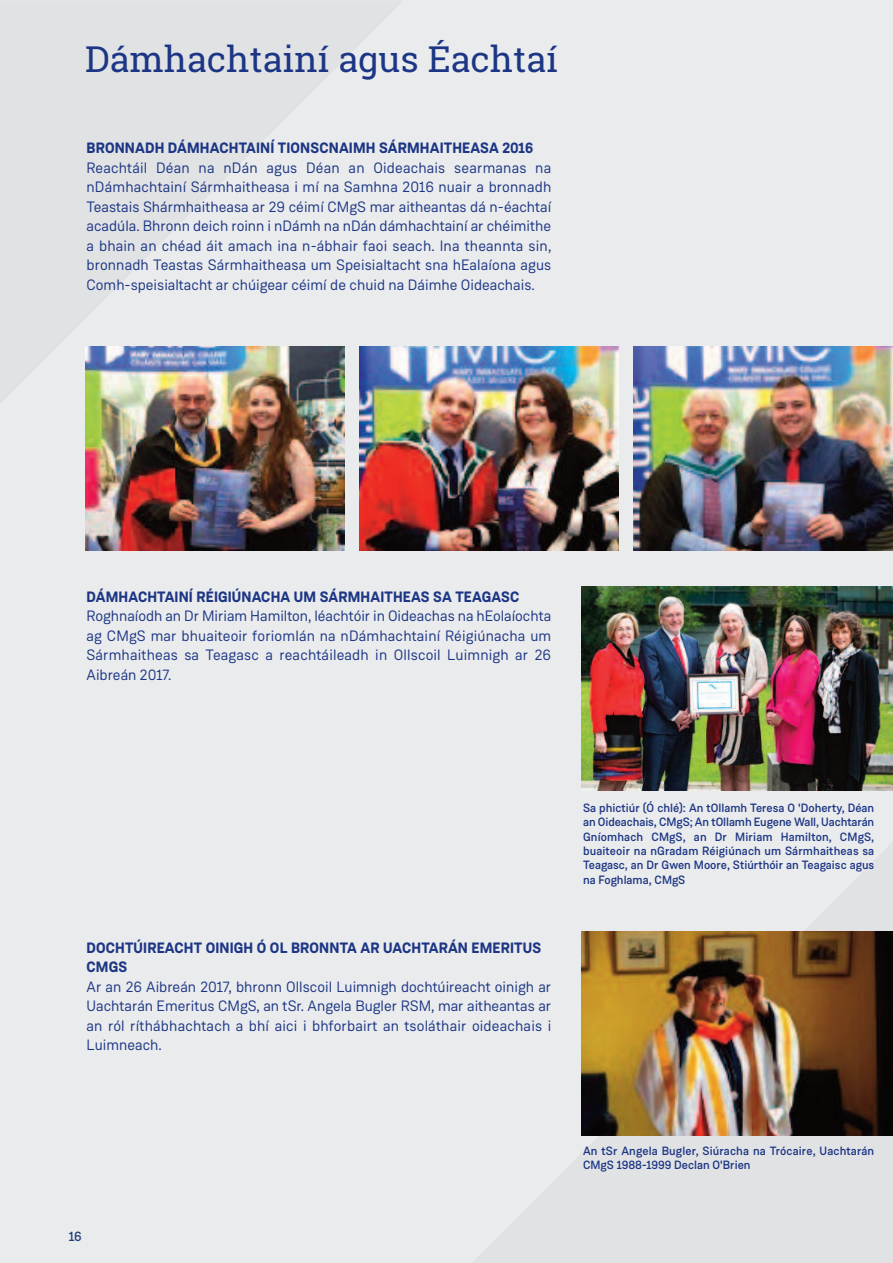
<style>
.page{position:relative;width:893px;height:1263px;background:#eaebec}
.page>*{position:absolute;margin:0;border:0;box-sizing:border-box;transform-origin:0 0}
.t1{font:36px "Roboto Slab";color:#1c3685}
.t2{font:15px/19.5px "Weissenhof Grotesk";letter-spacing:.005em;color:#1c3685;text-align:justify}
.t3{font:700 15px/19.5px "Weissenhof Grotesk";letter-spacing:.01em;color:#1c3685}
.t4{font:500 13.5px "Weissenhof Grotesk";color:#1f3f7c}
.t5{font:500 12px/14.4px "Weissenhof Grotesk";color:#1c3685;text-align:justify}
</style>
<div class="page">
<img style="left:633px;top:347px;width:260px;height:204px">
<img style="left:359px;top:347px;width:260px;height:204px">
<img style="left:85px;top:347px;width:260px;height:204px">
<img style="left:582px;top:587px;width:311px;height:204px">
<img style="left:582px;top:931px;width:311px;height:204px">
<h1 class="t1" style="left:85px;top:39px;width:474px">Dámhachtainí agus Éachtaí</h1>
<p class="t3" style="left:87px;top:140px;width:448px">BRONNADH DÁMHACHTAINÍ TIONSCNAIMH SÁRMHAITHEASA 2016</p>
<p class="t2" style="left:87px;top:159px;width:466px">Reachtáil Déan na nDán agus Déan an Oideachais searmanas na nDámhachtainí Sármhaitheasa i mí na Samhna 2016 nuair a bronnadh Teastais Shármhaitheasa ar 29 céimí CMgS mar aitheantas dá n-éachtaí acadúla. Bhronn deich roinn i nDámh na nDán dámhachtainí ar chéimithe a bhain an chéad áit amach ina n-ábhair faoi seach. Ina theannta sin, bronnadh Teastas Sármhaitheasa um Speisialtacht sna hEalaíona agus Comh-speisialtacht ar chúigear céimí de chuid na Dáimhe Oideachais.</p>
<p class="t3" style="left:87px;top:588px;width:434px">DÁMHACHTAINÍ RÉIGIÚNACHA UM SÁRMHAITHEAS SA TEAGASC</p>
<p class="t2" style="left:87px;top:608px;width:466px">Roghnaíodh an Dr Miriam Hamilton, léachtóir in Oideachas na hEolaíochta ag CMgS mar bhuaiteoir foriomlán na nDámhachtainí Réigiúnacha um Sármhaitheas sa Teagasc a reachtáileadh in Ollscoil Luimnigh ar 26<br>Aibreán 2017.</p>
<p class="t3" style="left:87px;top:939px;width:456px">DOCHTÚIREACHT OINIGH Ó OL BRONNTA AR UACHTARÁN EMERITUS<br>CMGS</p>
<p class="t2" style="left:87px;top:978px;width:466px">Ar an 26 Aibreán 2017, bhronn Ollscoil Luimnigh dochtúireacht oinigh ar Uachtarán Emeritus CMgS, an tSr. Angela Bugler RSM, mar aitheantas ar an ról ríthábhachtach a bhí aici i bhforbairt an tsoláthair oideachais i Luimneach.</p>
<p class="t5" style="left:583px;top:802px;width:293px">Sa phictiúr (Ó chlé): An tOllamh Teresa O 'Doherty, Déan an Oideachais, CMgS; An tOllamh Eugene Wall, Uachtarán Gníomhach CMgS, an Dr Miriam Hamilton, CMgS, buaiteoir na nGradam Réigiúnach um Sármhaitheas sa Teagasc, an Dr Gwen Moore, Stiúrthóir an Teagaisc agus na Foghlama, CMgS</p>
<p class="t4" style="left:69px;top:1232px;width:15px">16</p>
<p class="t5" style="left:583px;top:1145px;width:293px">An tSr Angela Bugler, Siúracha na Trócaire, Uachtarán<br>CMgS 1988-1999 Declan O'Brien</p>
</div>
